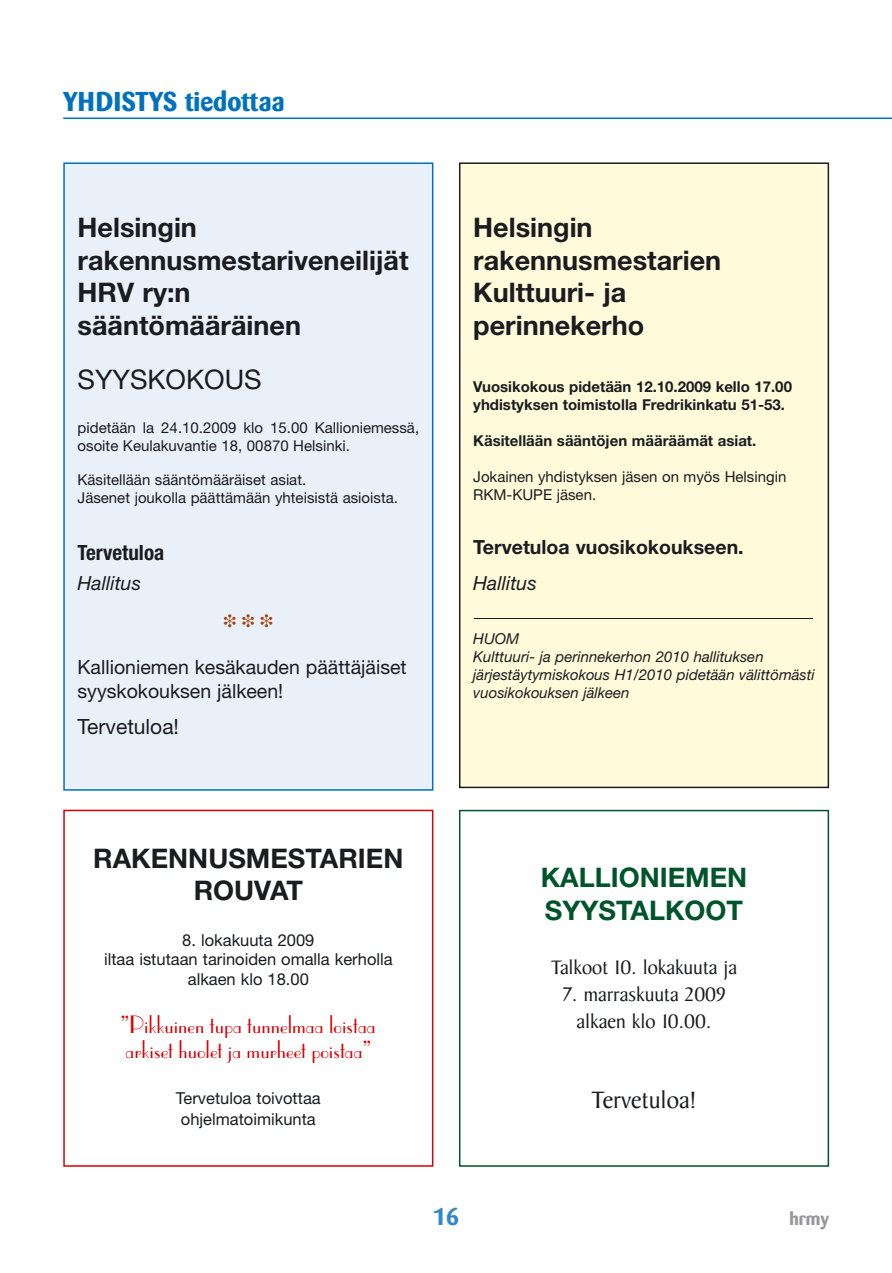
<style>
.page{position:relative;width:892px;height:1273px;background:#fff}
.page>*{position:absolute;margin:0;border:0;box-sizing:border-box;transform-origin:0 0}
.t1{font:700 27px/32.4px "Helvetica Neue";color:#1b1c20}
.t2{font:700 27px/32.4px "Helvetica Neue";color:#00542b}
.t3{font:700 27px "Barmeno";color:#0072bd}
.t4{font:27px "Helvetica Neue";color:#1b1c20}
.t5{font:25.5px "Baker Signet";color:#1b1c20}
.t6{font:24px/25.5px "Parisian";color:#d60006}
.t7{font:700 24px "Barmeno";color:#3388c9}
.t8{font:21px/27px "Baker Signet";color:#1b1c20;text-align:center}
.t9{font:21px "Helvetica Neue";color:#1b1c20}
.t10{font:700 condensed 21px "Helvetica Neue";color:#1b1c20}
.t11{font:19.5px/24px "Helvetica Neue";color:#1b1c20}
.t12{font:700 19.5px "Helvetica Neue";color:#1b1c20}
.t13{font:italic 19.5px "Helvetica Neue";color:#1b1c20}
.t14{font:700 18px "Barmeno";color:#97979b}
.t15{font:18px "Zapf Dingbats";color:#a3440d}
.t16{font:16.5px/19.5px "Helvetica Neue";color:#1b1c20;text-align:center}
.t17{font:15px/18px "Helvetica Neue";color:#1b1c20}
.t18{font:700 15px/18px "Helvetica Neue";color:#1b1c20}
.t19{font:italic 15px/18px "Helvetica Neue";color:#1b1c20}
</style>
<div class="page">
<hr style="left:63px;top:117px;width:828px;height:2px;background:#0072bd">
<div style="left:64px;top:163px;width:368px;height:627px;background:#eaf0f9"></div>
<div style="left:63px;top:162px;width:370px;height:628px;border:2px solid #0072bd"></div>
<div style="left:459px;top:163px;width:369px;height:624px;background:#fffbda"></div>
<div style="left:459px;top:162px;width:370px;height:626px;border:2px solid #1b1c20"></div>
<div style="left:63px;top:809px;width:370px;height:357px;border:2px solid #d60006"></div>
<div style="left:459px;top:809px;width:370px;height:357px;border:2px solid #00542b"></div>
<hr style="left:474px;top:618px;width:339px;height:1px;background:#1b1c20">
<h1 class="t3" style="left:63px;top:91px;width:223px">YHDISTYS tiedottaa</h1>
<h1 class="t1" style="left:78px;top:214px;width:332px">Helsingin rakennusmestariveneilijät<br>HRV ry:n sääntömääräinen</h1>
<h1 class="t4" style="left:78px;top:369px;width:186px">SYYSKOKOUS</h1>
<p class="t17" style="left:78px;top:420px;width:343px">pidetään la 24.10.2009 klo 15.00 Kallioniemessä, osoite Keulakuvantie 18, 00870 Helsinki.</p>
<p class="t17" style="left:78px;top:471px;width:322px">Käsitellään sääntömääräiset asiat.<br>Jäsenet joukolla päättämään yhteisistä asioista.</p>
<h3 class="t10" style="left:78px;top:545px;width:88px">Tervetuloa</h3>
<h3 class="t13" style="left:78px;top:576px;width:65px">Hallitus</h3>
<p class="t15" style="left:223px;top:610px;width:51px">❉ ❉ ❉</p>
<h3 class="t11" style="left:78px;top:657px;width:330px">Kallioniemen kesäkauden päättäjäiset syyskokouksen jälkeen!</h3>
<h3 class="t9" style="left:78px;top:719px;width:103px">Tervetuloa!</h3>
<h1 class="t1" style="left:473px;top:214px;width:249px">Helsingin rakennusmestarien<br>Kulttuuri- ja perinnekerho</h1>
<p class="t18" style="left:473px;top:379px;width:320px">Vuosikokous pidetään 12.10.2009 kello 17.00 yhdistyksen toimistolla Fredrikinkatu 51-53.</p>
<p class="t18" style="left:473px;top:433px;width:285px">Käsitellään sääntöjen määräämät asiat.</p>
<p class="t17" style="left:473px;top:469px;width:314px">Jokainen yhdistyksen jäsen on myös Helsingin<br>RKM-KUPE jäsen.</p>
<h3 class="t12" style="left:473px;top:540px;width:272px">Tervetuloa vuosikokoukseen.</h3>
<h3 class="t13" style="left:473px;top:576px;width:65px">Hallitus</h3>
<p class="t19" style="left:473px;top:631px;width:343px">HUOM<br>Kulttuuri- ja perinnekerhon 2010 hallituksen järjestäytymiskokous H1/2010 pidetään välittömästi vuosikokouksen jälkeen</p>
<h1 class="t1" style="left:93px;top:844px;width:311px;text-align:center">RAKENNUSMESTARIEN<br>ROUVAT</h1>
<p class="t16" style="left:104px;top:932px;width:290px">8. lokakuuta 2009<br>iltaa istutaan tarinoiden omalla kerholla alkaen klo 18.00</p>
<h3 class="t6" style="left:121px;top:1013px;width:256px">”Pikkuinen tupa tunnelmaa loistaa arkiset huolet ja murheet poistaa”</h3>
<p class="t16" style="left:176px;top:1088px;width:146px;line-height:21px;text-align:left">Tervetuloa toivottaa ohjelmatoimikunta</p>
<h1 class="t2" style="left:540px;top:863px;width:208px">KALLIONIEMEN<br>SYYSTALKOOT</h1>
<h3 class="t8" style="left:551px;top:955px;width:187px">Talkoot 10. lokakuuta ja</h3>
<h3 class="t8" style="left:562px;top:982px;width:165px">7. marraskuuta 2009 alkaen klo 10.00.</h3>
<h2 class="t5" style="left:591px;top:1089px;width:106px">Tervetuloa!</h2>
<h3 class="t7" style="left:433px;top:1206px;width:28px">16</h3>
<p class="t14" style="left:789px;top:1210px;width:41px">hrmy</p>
</div>
